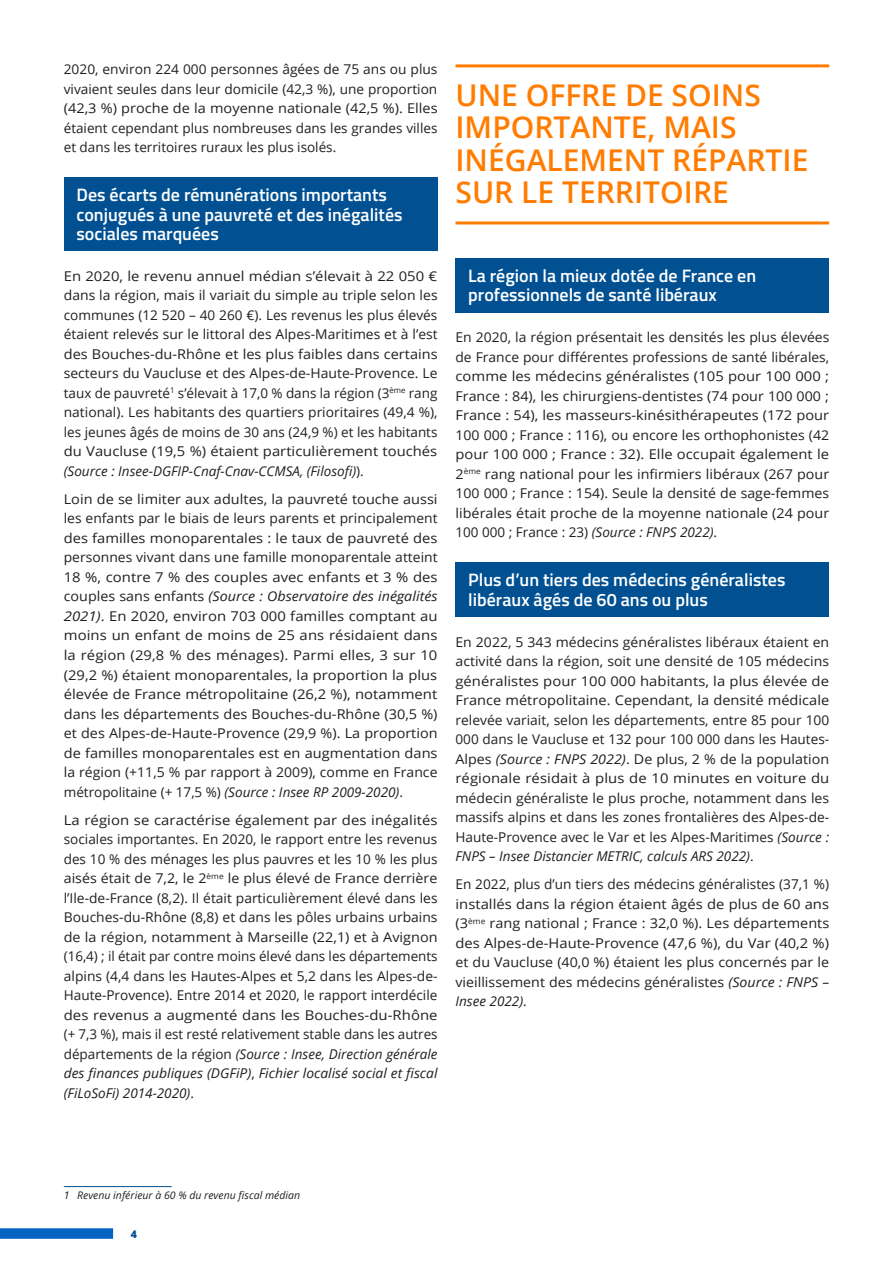
<style>
.page{position:relative;width:893px;height:1263px;background:#fff}
.page>*{position:absolute;margin:0;border:0;box-sizing:border-box;transform-origin:0 0}
.Heading_1{font:600 30px/32.4px "Open Sans";color:#ff7c00}
.Heading_2{font:600 18px/19.4px "Titillium Web";color:#fff}
.t1{font:13.5px/19.5px "Open Sans";color:#231f20;text-align:justify;scale:1.1 1}
.t2{font:13.5px/19.5px "Open Sans";color:#231f20;text-align:justify}
.t3{font:13.5px/19.5px "Open Sans";color:#231f20;text-align:justify;scale:1.07 1}
.t4{font:13.5px/19.5px "Open Sans";color:#231f20;text-align:justify;scale:1.04 1}
.Footnote_text{font:italic 10.5px "Open Sans";color:#231f20}
.t5{font:800 10.5px "Open Sans";color:#005092}
.s1{font-style:italic}
</style>
<div class="page">
<div style="left:0;top:1228px;width:113px;height:11px;background:#0563c1"></div>
<div style="left:64px;top:178px;width:373px;height:73px;background:#005092"></div>
<hr style="left:64px;top:1186px;width:108px;height:1px;background:#005092">
<hr style="left:455px;top:221px;width:374px;height:3px;background:#ff7c00">
<hr style="left:455px;top:64px;width:374px;height:3px;background:#ff7c00">
<div style="left:455px;top:258px;width:374px;height:55px;background:#005092"></div>
<div style="left:455px;top:563px;width:374px;height:54px;background:#005092"></div>
<p class="t2" style="left:64px;top:59px;width:375px">2020, environ 224 000 personnes âgées de 75 ans ou plus vivaient seules dans leur domicile (42,3 %), une proportion (42,3 %) proche de la moyenne nationale (42,5 %). Elles étaient cependant plus nombreuses dans les grandes villes et dans les territoires ruraux les plus isolés.</p>
<p class="Heading_2" style="left:77px;top:184px;width:328px">Des écarts de rémunérations importants conjugués à une pauvreté et des inégalités sociales marquées</p>
<p class="t1" style="left:64px;top:266px;width:341px">En 2020, le revenu annuel médian s’élevait à 22 050 € dans la région, mais il variait du simple au triple selon les communes (12 520 – 40 260 €). Les revenus les plus élevés étaient relevés sur le littoral des Alpes-Maritimes et à l’est des Bouches-du-Rhône et les plus faibles dans certains secteurs du Vaucluse et des Alpes-de-Haute-Provence. Le taux de pauvreté<sup>1</sup> s’élevait à 17,0 % dans la région (3<sup>ème</sup> rang national). Les habitants des quartiers prioritaires (49,4 %), les jeunes âgés de moins de 30 ans (24,9 %) et les habitants du Vaucluse (19,5 %) étaient particulièrement touchés <span class="s1">(Source : Insee-DGFIP-Cnaf-Cnav-CCMSA, (Filosofi)</span>).</p>
<p class="t3" style="left:64px;top:489px;width:351px">Loin de se limiter aux adultes, la pauvreté touche aussi les enfants par le biais de leurs parents et principalement des familles monoparentales : le taux de pauvreté des personnes vivant dans une famille monoparentale atteint 18 %, contre 7 % des couples avec enfants et 3 % des couples sans enfants <span class="s1">(Source : Observatoire des inégalités 2021)</span>. En 2020, environ 703 000 familles comptant au moins un enfant de moins de 25 ans résidaient dans la région (29,8 % des ménages). Parmi elles, 3 sur 10 (29,2 %) étaient monoparentales, la proportion la plus élevée de France métropolitaine (26,2 %), notamment dans les départements des Bouches-du-Rhône (30,5 %) et des Alpes-de-Haute-Provence (29,9 %). La proportion de familles monoparentales est en augmentation dans la région (+11,5 % par rapport à 2009), comme en France métropolitaine (+ 17,5 %) <span class="s1">(Source : Insee RP 2009-2020)</span>.</p>
<p class="t1" style="left:64px;top:809px;width:341px">La région se caractérise également par des inégalités sociales importantes. En 2020, le rapport entre les revenus des 10 % des ménages les plus pauvres et les 10 % les plus aisés était de 7,2, le 2<sup>ème</sup> le plus élevé de France derrière l’Ile-de-France (8,2). Il était particulièrement élevé dans les Bouches-du-Rhône (8,8) et dans les pôles urbains urbains de la région, notamment à Marseille (22,1) et à Avignon (16,4) ; il était par contre moins élevé dans les départements alpins (4,4 dans les Hautes-Alpes et 5,2 dans les Alpes-de-Haute-Provence). Entre 2014 et 2020, le rapport interdécile des revenus a augmenté dans les Bouches-du-Rhône (+ 7,3 %), mais il est resté relativement stable dans les autres départements de la région <span class="s1">(Source : Insee, Direction générale des finances publiques (DGFiP)</span>, <span class="s1">Fichier localisé social et fiscal (FiLoSoFi) 2014-2020)</span>.</p>
<p class="Heading_1" style="left:455px;top:78px;width:354px">UNE OFFRE DE SOINS<br>IMPORTANTE, MAIS<br>INÉGALEMENT RÉPARTIE<br>SUR LE TERRITOIRE</p>
<p class="Heading_2" style="left:468px;top:265px;width:289px">La région la mieux dotée de France en professionnels de santé libéraux</p>
<p class="t2" style="left:455px;top:327px;width:375px">En 2020, la région présentait les densités les plus élevées de France pour différentes professions de santé libérales, comme les médecins généralistes (105 pour 100 000 ; France : 84), les chirurgiens-dentistes (74 pour 100 000 ; France : 54), les masseurs-kinésithérapeutes (172 pour 100 000 ; France : 116), ou encore les orthophonistes (42 pour 100 000 ; France : 32). Elle occupait également le 2<sup>ème</sup> rang national pour les infirmiers libéraux (267 pour 100 000 ; France : 154). Seule la densité de sage-femmes libérales était proche de la moyenne nationale (24 pour 100 000 ; France : 23) <span class="s1">(Source : FNPS 2022)</span>.</p>
<p class="Heading_2" style="left:468px;top:569px;width:319px">Plus d’un tiers des médecins généralistes libéraux âgés de 60 ans ou plus</p>
<p class="t4" style="left:455px;top:632px;width:361px">En 2022, 5 343 médecins généralistes libéraux étaient en activité dans la région, soit une densité de 105 médecins généralistes pour 100 000 habitants, la plus élevée de France métropolitaine. Cependant, la densité médicale relevée variait, selon les départements, entre 85 pour 100<br>000 dans le Vaucluse et 132 pour 100 000 dans les Hautes-Alpes <span class="s1">(Source : FNPS 2022)</span>. De plus, 2 % de la population régionale résidait à plus de 10 minutes en voiture du médecin généraliste le plus proche, notamment dans les massifs alpins et dans les zones frontalières des Alpes-de-Haute-Provence avec le Var et les Alpes-Maritimes <span class="s1">(Source :<br>FNPS – Insee Distancier METRIC, calculs ARS 2022)</span>.</p>
<p class="t2" style="left:455px;top:874px;width:375px">En 2022, plus d’un tiers des médecins généralistes (37,1 %) installés dans la région étaient âgés de plus de 60 ans (3<sup>ème</sup> rang national ; France : 32,0 %). Les départements des Alpes-de-Haute-Provence (47,6 %), du Var (40,2 %) et du Vaucluse (40,0 %) étaient les plus concernés par le vieillissement des médecins généralistes <span class="s1">(Source : FNPS – Insee 2022)</span>.</p>
<p class="Footnote_text" style="left:64px;top:1188px;width:238px">1 Revenu inférieur à 60 % du revenu fiscal médian</p>
<p class="t5" style="left:131px;top:1226px;width:8px">4</p>
</div>
